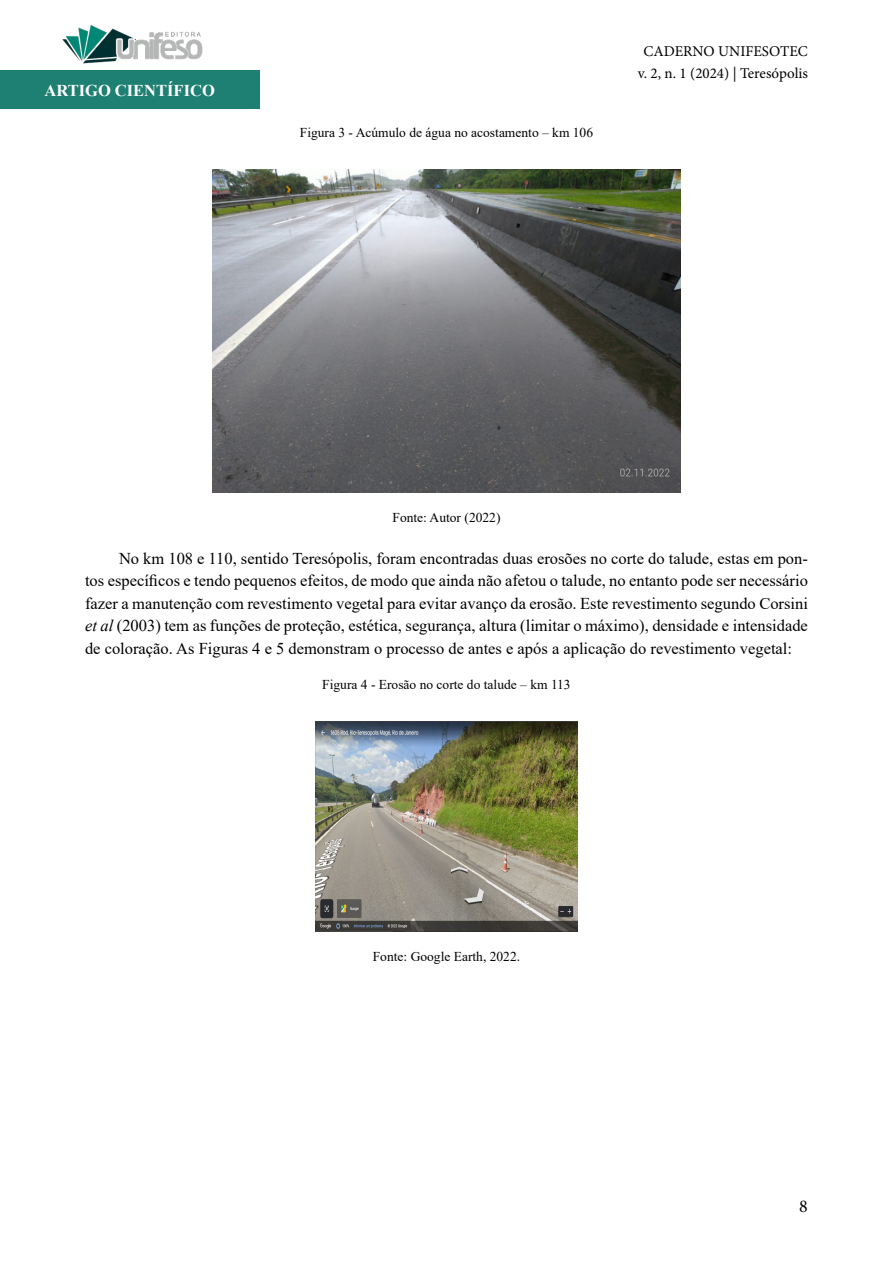
<style>
.page{position:relative;width:893px;height:1263px;background:#fff}
.page>*{position:absolute;margin:0;border:0;box-sizing:border-box;transform-origin:0 0}
.t1{font:18px "Minion Pro";color:#000}
.t2{font:16.5px/22.5px "Times New Roman";color:#000;text-align:justify}
.t3{font:700 16.5px "Times New Roman";color:#fff}
.t4{font:15px/22.5px "Minion Pro";color:#000;text-align:center}
.t5{font:13.5px "Times New Roman";color:#000}
.s1{font-style:italic}
</style>
<div class="page">
<div style="left:0;top:71px;width:259px;height:38px;background:#1e8072"></div>
<img style="left:62px;top:25px;width:141px;height:39px">
<img style="left:213px;top:169px;width:467px;height:324px">
<img style="left:315px;top:721px;width:263px;height:211px">
<p class="t3" style="left:44px;top:78px;width:172px">ARTIGO CIENTÍFICO</p>
<p class="t5" style="left:300px;top:123px;width:295px">Figura 3 - Acúmulo de água no acostamento – km 106</p>
<p class="t4" style="left:638px;top:40px;width:172px">CADERNO UNIFESOTEC v. 2, n. 1 (2024) | Teresópolis</p>
<p class="t5" style="left:392px;top:508px;width:109px">Fonte: Autor (2022)</p>
<p class="t2" style="left:85px;top:546px;width:724px;text-indent:34px">No km 108 e 110, sentido Teresópolis, foram encontradas duas erosões no corte do talude, estas em pon&shy;tos específicos e tendo pequenos efeitos, de modo que ainda não afetou o talude, no entanto pode ser necessário fazer a manutenção com revestimento vegetal para evitar avanço da erosão. Este revestimento segundo Corsini <span class="s1">et al</span> (2003) tem as funções de proteção, estética, segurança, altura (limitar o máximo), densidade e intensidade de coloração. As Figuras 4 e 5 demonstram o processo de antes e após a aplicação do revestimento vegetal:</p>
<p class="t5" style="left:322px;top:675px;width:250px">Figura 4 - Erosão no corte do talude – km 113</p>
<p class="t5" style="left:373px;top:947px;width:149px">Fonte: Google Earth, 2022.</p>
<p class="t1" style="left:799px;top:1194px;width:10px">8</p>
</div>
